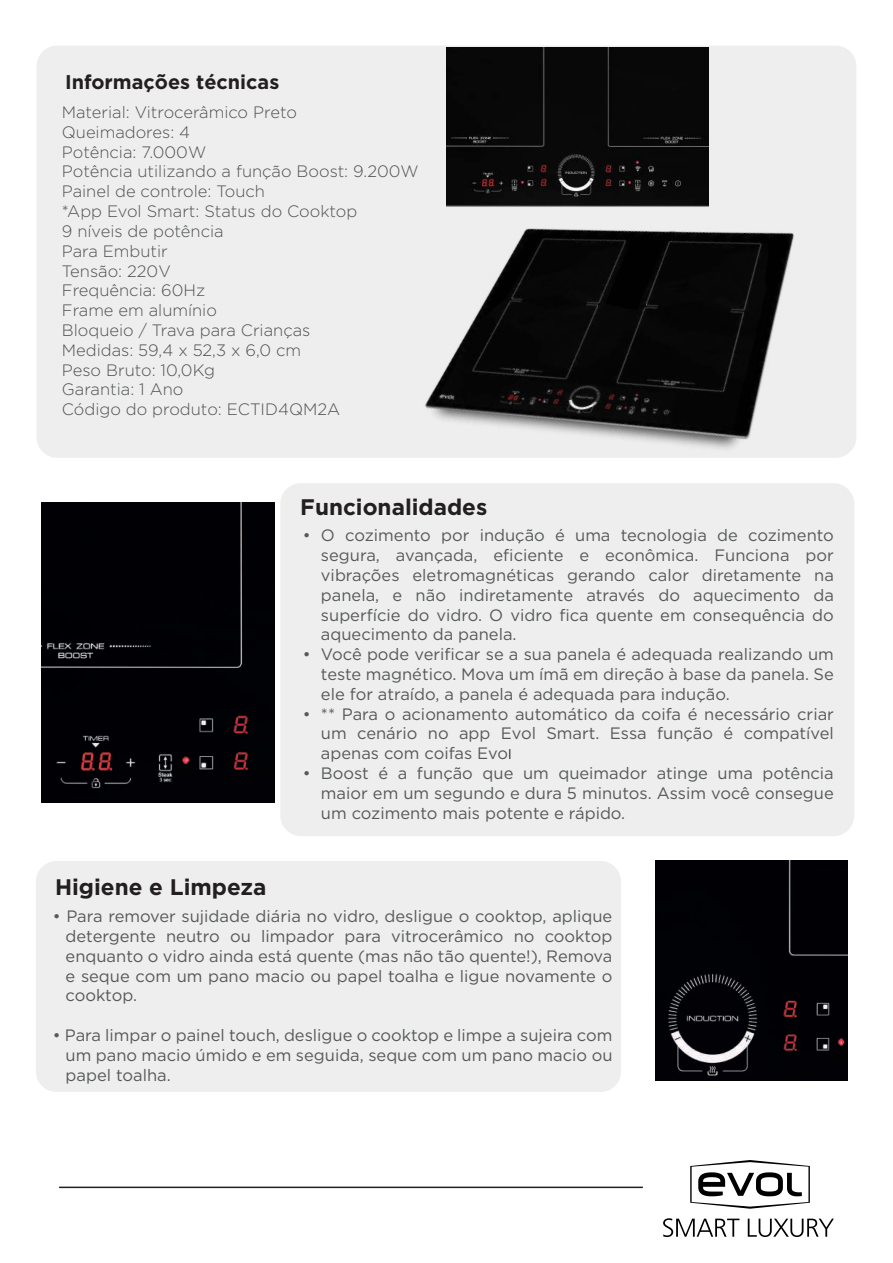
<style>
.page{position:relative;width:893px;height:1263px;background:#fff}
.page>*{position:absolute;margin:0;border:0;box-sizing:border-box;transform-origin:0 0}
.t1{font:700 22.5px "Gotham";color:#231f20}
.t2{font:700 19.8px "Gotham";color:#231f20}
.t3{font:16.5px/19.8px "Gotham";color:#57585a;text-align:justify}
.t4{font:300 16.5px/19.8px "Gotham";color:#4f5252}
.s1{font-size:13.5px;color:#231f20}
</style>
<div class="page">
<div style="left:37px;top:46px;width:819px;height:412px;background:#edeeed;border-radius:21px"></div>
<div style="left:280px;top:483px;width:574px;height:353px;background:#edeeed;border-radius:21px"></div>
<div style="left:36px;top:861px;width:585px;height:231px;background:#edeeed;border-radius:21px"></div>
<hr style="left:59px;top:1186px;width:584px;height:2px;background:#231f20">
<svg style="left:690px;top:1160px;width:120px;height:49px"></svg>
<svg style="left:663px;top:1218px;width:76px;height:19px"></svg>
<svg style="left:748px;top:1218px;width:86px;height:19px"></svg>
<div style="left:446px;top:48px;width:263px;height:90px;background:#080808"></div>
<div style="left:42px;top:502px;width:232px;height:300px;background:#010105"></div>
<img style="left:655px;top:861px;width:193px;height:219px">
<img style="left:425px;top:138px;width:431px;height:361px">
<p class="t2" style="left:65px;top:71px;width:216px">Informações técnicas</p>
<p class="t4" style="left:62px;top:102px;width:358px">Material: Vitrocerâmico Preto<br>Queimadores: 4<br>Potência: 7.000W<br>Potência utilizando a função Boost: 9.200W<br>Painel de controle: Touch<br>*App Evol Smart: Status do Cooktop<br>9 níveis de potência<br>Para Embutir<br>Tensão: 220V<br>Frequência: 60Hz<br>Frame em alumínio<br>Bloqueio / Trava para Crianças<br>Medidas: 59,4 x 52,3 x 6,0 cm<br>Peso Bruto: 10,0Kg<br>Garantia: 1 Ano<br>Código do produto: ECTID4QM2A</p>
<h1 class="t1" style="left:300px;top:494px;width:189px">Funcionalidades</h1>
<p class="t3" style="left:321px;top:525px;width:514px;text-indent:-18px">• O cozimento por indução é uma tecnologia de cozimento segura, avançada, eficiente e econômica. Funciona por vibrações eletromagnéticas gerando calor diretamente na panela, e não indiretamente através do aquecimento da superfície do vidro. O vidro fica quente em consequência do aquecimento da panela.</p>
<p class="t3" style="left:321px;top:644px;width:514px;text-indent:-18px">• Você pode verificar se a sua panela é adequada realizando um teste magnético. Mova um ímã em direção à base da panela. Se ele for atraído, a panela é adequada para indução.</p>
<p class="t3" style="left:321px;top:703px;width:514px;text-indent:-18px">• ** Para o acionamento automático da coifa é necessário criar um cenário no app Evol Smart. Essa função é compatível apenas com coifas Evo<span class="s1">l</span></p>
<p class="t3" style="left:321px;top:763px;width:514px;text-indent:-18px">• Boost é a função que um queimador atinge uma potência maior em um segundo e dura 5 minutos. Assim você consegue um cozimento mais potente e rápido.</p>
<h1 class="t1" style="left:55px;top:874px;width:213px">Higiene e Limpeza</h1>
<p class="t3" style="left:66px;top:906px;width:548px;text-indent:-13px">• Para remover sujidade diária no vidro, desligue o cooktop, aplique detergente neutro ou limpador para vitrocerâmico no cooktop enquanto o vidro ainda está quente (mas não tão quente!), Remova e seque com um pano macio ou papel toalha e ligue novamente o cooktop.</p>
<p class="t3" style="left:66px;top:1025px;width:548px;text-indent:-13px">• Para limpar o painel touch, desligue o cooktop e limpe a sujeira com um pano macio úmido e em seguida, seque com um pano macio ou papel toalha.</p>
</div>
